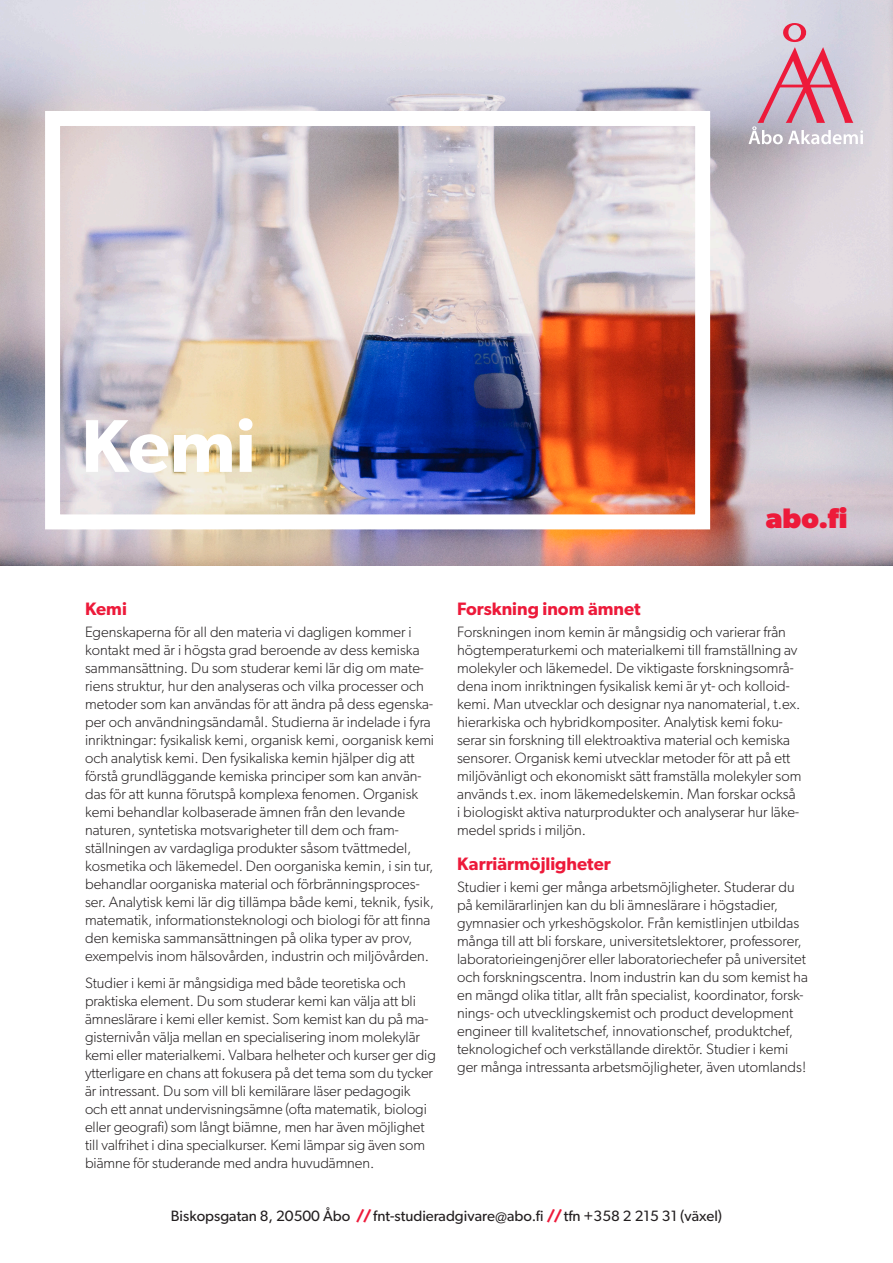
<style>
.page{position:relative;width:893px;height:1263px;background:#fff}
.page>*{position:absolute;margin:0;border:0;box-sizing:border-box;transform-origin:0 0}
.H0{font:600 75px "Gibson";color:#fff}
.t1{font:700 28.35px "Gibson";color:#ed1a3a}
.t2{font:600 18px "Gibson";color:#ed1a3a}
.Bröd{font:300 15px/18px "Gibson";color:#231f20}
.t3{font:15px "Gibson";color:#231f20}
.s1{font-weight:700;color:#ed1a3a}
</style>
<div class="page">
<img style="left:0;top:0;width:893px;height:566px">
<svg style="left:748px;top:23px;width:115px;height:121px;background:#d3b3c3"></svg>
<p class="H0" style="left:81px;top:401px;width:176px">Kemi</p>
<p class="t1" style="left:766px;top:501px;width:83px">abo.fi</p>
<h2 class="t2" style="left:85px;top:598px;width:43px">Kemi</h2>
<p class="Bröd" style="left:85px;top:623px;width:351px">Egenskaperna för all den materia vi dagligen kommer i kontakt med är i högsta grad beroende av dess kemiska sammansättning. Du som studerar kemi lär dig om mate&shy;riens struktur, hur den analyseras och vilka processer och metoder som kan användas för att ändra på dess egenska&shy;per och användningsändamål. Studierna är indelade i fyra inriktningar: fysikalisk kemi, organisk kemi, oorganisk kemi och analytisk kemi. Den fysikaliska kemin hjälper dig att förstå grundläggande kemiska principer som kan använ&shy;das för att kunna förutspå komplexa fenomen. Organisk kemi behandlar kolbaserade ämnen från den levande naturen, syntetiska motsvarigheter till dem och fram&shy;ställningen av vardagliga produkter såsom tvättmedel, kosmetika och läkemedel. Den oorganiska kemin, i sin tur, behandlar oorganiska material och förbränningsproces&shy;ser. Analytisk kemi lär dig tillämpa både kemi, teknik, fysik, matematik, informationsteknologi och biologi för att finna den kemiska sammansättningen på olika typer av prov, exempelvis inom hälsovården, industrin och miljövården.</p>
<p class="Bröd" style="left:85px;top:973px;width:352px">Studier i kemi är mångsidiga med både teoretiska och praktiska element. Du som studerar kemi kan välja att bli ämneslärare i kemi eller kemist. Som kemist kan du på ma&shy;gisternivån välja mellan en specialisering inom molekylär kemi eller materialkemi. Valbara helheter och kurser ger dig ytterligare en chans att fokusera på det tema som du tycker är intressant. Du som vill bli kemilärare läser pedagogik och ett annat undervisningsämne (ofta matematik, biologi eller geografi) som långt biämne, men har även möjlighet till valfrihet i dina specialkurser. Kemi lämpar sig även som biämne för studerande med andra huvudämnen.</p>
<h2 class="t2" style="left:457px;top:598px;width:185px">Forskning inom ämnet</h2>
<p class="Bröd" style="left:457px;top:623px;width:346px">Forskningen inom kemin är mångsidig och varierar från högtemperaturkemi och materialkemi till framställning av molekyler och läkemedel. De viktigaste forskningsområ&shy;dena inom inriktningen fysikalisk kemi är yt- och kolloid&shy;kemi. Man utvecklar och designar nya nanomaterial, t.ex. hierarkiska och hybridkompositer. Analytisk kemi foku&shy;serar sin forskning till elektroaktiva material och kemiska sensorer. Organisk kemi utvecklar metoder för att på ett miljövänligt och ekonomiskt sätt framställa molekyler som används t.ex. inom läkemedelskemin. Man forskar också i biologiskt aktiva naturprodukter och analyserar hur läke&shy;medel sprids i miljön.</p>
<h2 class="t2" style="left:457px;top:853px;width:155px">Karriärmöjligheter</h2>
<p class="Bröd" style="left:457px;top:877px;width:352px">Studier i kemi ger många arbetsmöjligheter. Studerar du på kemilärarlinjen kan du bli ämneslärare i högstadier, gymnasier och yrkeshögskolor. Från kemistlinjen utbildas många till att bli forskare, universitetslektorer, professorer, laboratorieingenjörer eller laboratoriechefer på universitet och forskningscentra. Inom industrin kan du som kemist ha en mängd olika titlar, allt från specialist, koordinator, forsk&shy;nings- och utvecklingskemist och product development engineer till kvalitetschef, innovationschef, produktchef, teknologichef och verkställande direktör. Studier i kemi ger många intressanta arbetsmöjligheter, även utomlands!</p>
<p class="t3" style="left:171px;top:1206px;width:553px">Biskopsgatan 8, 20500 Åbo <span class="s1">//</span> fnt-studieradgivare@abo.fi <span class="s1">//</span> tfn +358 2 215 31 (växel)</p>
</div>
